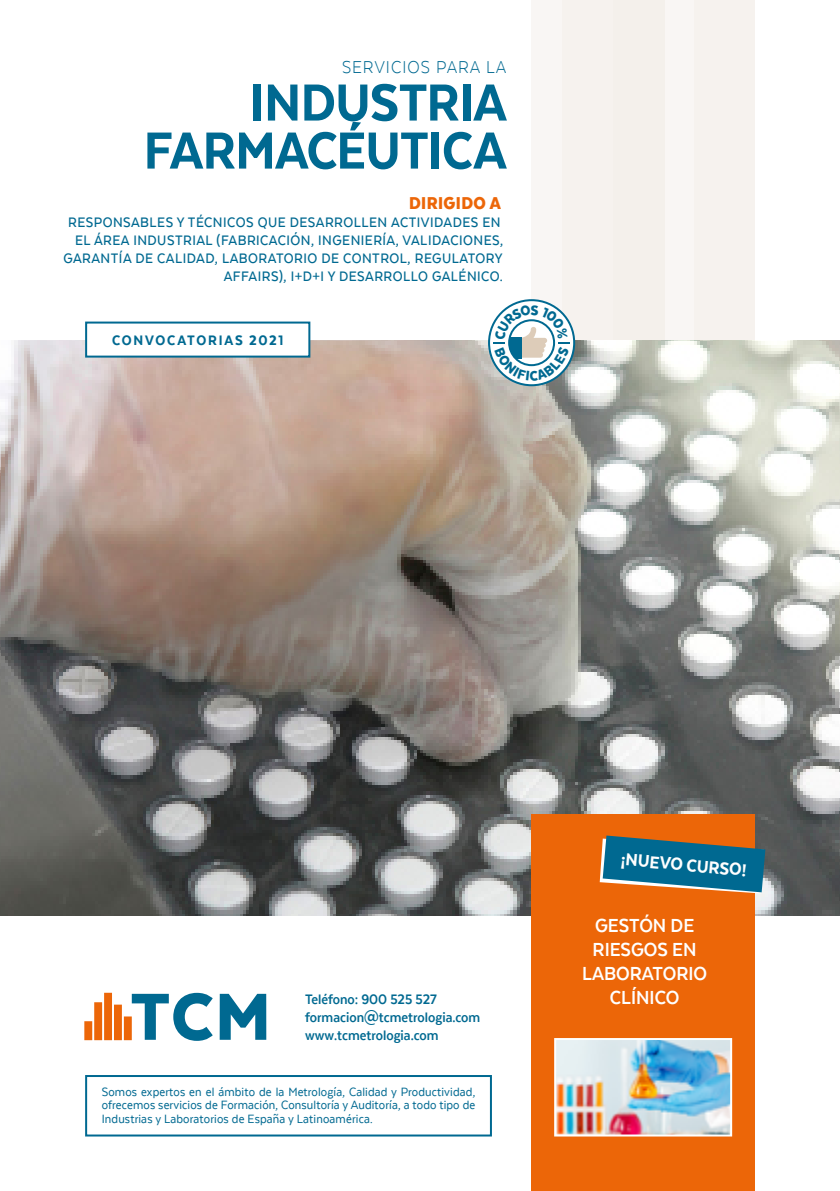
<style>
.page{position:relative;width:840px;height:1191px;background:#fff}
.page>*{position:absolute;margin:0;border:0;box-sizing:border-box;transform-origin:0 0}
.t1{font:800 60px/48px "Texta Narrow";letter-spacing:-.005em;color:#006991;text-align:right}
.t2{font:700 22px/24px "Texta Narrow";color:#fff;text-align:center}
.t3{font:300 20px "Texta Narrow";letter-spacing:.05em;color:#006991}
.t4{font:800 20px "Texta Narrow";color:#fff}
.t5{font:900 20px "Texta Narrow";letter-spacing:.02em;color:#ec6608}
.t6{font:500 16px/18px "Texta Narrow";letter-spacing:.03em;color:#006991;text-align:right}
.t7{font:700 16px/18px "Texta Narrow";color:#006991}
.t8{font:800 16px "Texta Narrow";letter-spacing:.11em;color:#006991}
.t9{font:14px/13.4px "Texta Narrow";letter-spacing:.01em;color:#006991;text-align:justify}
</style>
<div class="page">
<div style="left:531px;top:0;width:223px;height:340px;background:#f9f6f4"></div>
<div style="left:562px;top:0;width:102px;height:340px;background:#f3eee9"></div>
<div style="left:694px;top:0;width:60px;height:340px;background:#f3eee9"></div>
<img style="left:0;top:340px;width:839px;height:576px">
<div style="left:85px;top:321px;width:225px;height:36px;background:#fff;border:2px solid #006991"></div>
<div style="left:85px;top:1075px;width:406px;height:61px;background:#fff;border:2px solid #006991"></div>
<div style="left:531px;top:814px;width:223px;height:377px;background:#ec6608"></div>
<svg style="left:599px;top:835px;width:166px;height:58px"></svg>
<svg style="left:84px;top:992px;width:182px;height:48px"></svg>
<img style="left:557px;top:1041px;width:171px;height:92px">
<div style="left:554px;top:1038px;width:177px;height:98px;border:2px solid #fff"></div>
<svg style="left:487px;top:299px;width:89px;height:88px"></svg>
<p class="t3" style="left:342px;top:56px;width:166px">SERVICIOS PARA LA</p>
<h1 class="t1" style="left:144px;top:78px;width:364px">INDUSTRIA<br>FARMACÉUTICA</h1>
<p class="t5" style="left:409px;top:193px;width:93px">DIRIGIDO A</p>
<p class="t6" style="left:63px;top:213px;width:441px">RESPONSABLES Y TÉCNICOS QUE DESARROLLEN ACTIVIDADES EN EL ÁREA INDUSTRIAL (FABRICACIÓN, INGENIERÍA, VALIDACIONES, GARANTÍA DE CALIDAD, LABORATORIO DE CONTROL, REGULATORY AFFAIRS), I+D+I Y DESARROLLO GALÉNICO.</p>
<p class="t8" style="left:112px;top:332px;width:173px">CONVOCATORIAS 2021</p>
<p class="t7" style="left:305px;top:990px;width:176px">Teléfono: 900 525 527 formacion@tcmetrologia.com www.tcmetrologia.com</p>
<p class="t9" style="left:102px;top:1085px;width:375px">Somos expertos en el ámbito de la Metrología, Calidad y Productividad, ofrecemos servicios de Formación, Consultoría y Auditoría, a todo tipo de Industrias y Laboratorios de España y Latinoamérica.</p>
<p class="t4" style="left:621px;top:848px;width:127px;rotate:5deg">¡NUEVO CURSO!</p>
<h2 class="t2" style="left:581px;top:912px;width:126px">GESTÓN DE<br>RIESGOS EN<br>LABORATORIO<br>CLÍNICO</h2>
</div>
